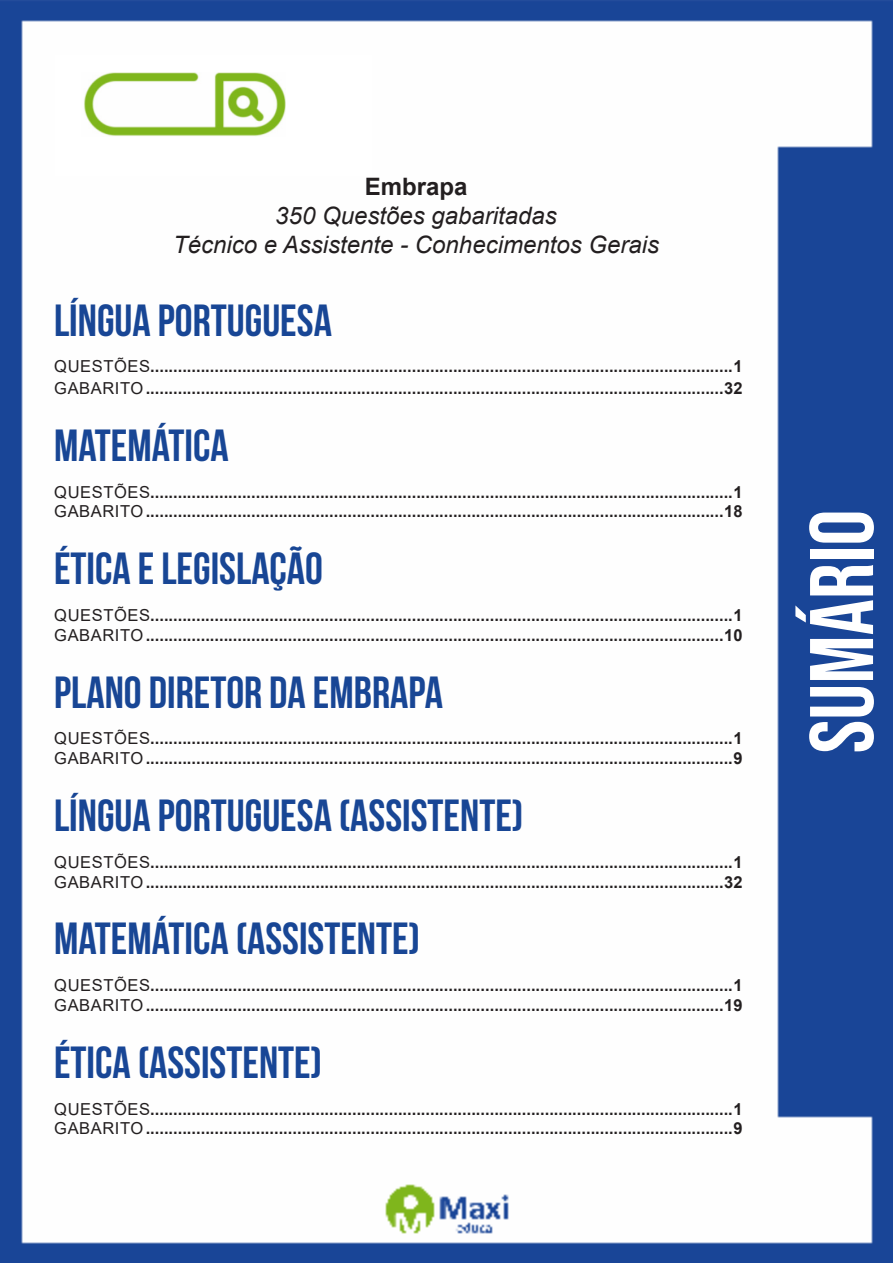
<style>
.page{position:relative;width:893px;height:1263px;background:#fff}
.page>*{position:absolute;margin:0;border:0;box-sizing:border-box;transform-origin:0 0}
.t1{font:90px "Bebas Neue";color:#fff}
.t2{font:700 45px "Bebas Neue";color:#184695}
.t3{font:700 45px "Bebas Neue";color:#184696}
.t4{font:italic 24px "Arial";color:#231f20}
.t5{font:700 24px "Arial";color:#231f20}
.t6{font:700 16.5px "Arial";color:#231f20}
.s1{font-weight:400}
</style>
<div class="page">
<img style="left:0;top:0;width:893px;height:1263px">
<div style="left:55px;top:55px;width:317px;height:121px;background:#fff"></div>
<img style="left:84px;top:72px;width:201px;height:64px">
<p class="t5" style="left:365px;top:170px;width:104px">Embrapa</p>
<p class="t4" style="left:275px;top:200px;width:283px">350 Questões gabaritadas</p>
<p class="t4" style="left:173px;top:229px;width:487px">Técnico e Assistente - Conhecimentos Gerais</p>
<p class="t2" style="left:54px;top:295px;width:279px">LÍNGUA PORTUGUESA</p>
<p class="t6" style="left:54px;top:355px;width:690px"><span class="s1">QUESTÕES</span>...............................................................................................................................1</p>
<p class="t6" style="left:54px;top:377px;width:690px"><span class="s1">GABARITO</span>..............................................................................................................................32</p>
<p class="t2" style="left:54px;top:421px;width:176px">MATEMÁTICA</p>
<p class="t6" style="left:54px;top:480px;width:690px"><span class="s1">QUESTÕES</span>...............................................................................................................................1</p>
<p class="t6" style="left:54px;top:500px;width:690px"><span class="s1">GABARITO</span>..............................................................................................................................18</p>
<p class="t2" style="left:54px;top:544px;width:271px">ÉTICA E LEGISLAÇÃO</p>
<p class="t6" style="left:54px;top:604px;width:690px"><span class="s1">QUESTÕES</span>...............................................................................................................................1</p>
<p class="t6" style="left:54px;top:623px;width:690px"><span class="s1">GABARITO</span>..............................................................................................................................10</p>
<p class="t2" style="left:54px;top:667px;width:391px">PLANO DIRETOR DA EMBRAPA</p>
<p class="t6" style="left:54px;top:727px;width:690px"><span class="s1">QUESTÕES</span>...............................................................................................................................1</p>
<p class="t6" style="left:54px;top:747px;width:690px"><span class="s1">GABARITO</span>................................................................................................................................9</p>
<p class="t2" style="left:54px;top:791px;width:471px">LÍNGUA PORTUGUESA (ASSISTENTE)</p>
<p class="t6" style="left:54px;top:850px;width:690px"><span class="s1">QUESTÕES</span>...............................................................................................................................1</p>
<p class="t6" style="left:54px;top:870px;width:690px"><span class="s1">GABARITO</span>..............................................................................................................................32</p>
<p class="t2" style="left:54px;top:914px;width:368px">MATEMÁTICA (ASSISTENTE)</p>
<p class="t6" style="left:54px;top:974px;width:690px"><span class="s1">QUESTÕES</span>...............................................................................................................................1</p>
<p class="t6" style="left:54px;top:993px;width:690px"><span class="s1">GABARITO</span>..............................................................................................................................19</p>
<p class="t3" style="left:54px;top:1037px;width:270px">ÉTICA (ASSISTENTE)</p>
<p class="t6" style="left:54px;top:1097px;width:690px"><span class="s1">QUESTÕES</span>...............................................................................................................................1</p>
<p class="t6" style="left:54px;top:1117px;width:690px"><span class="s1">GABARITO</span>................................................................................................................................9</p>
<h1 class="t1" style="left:791px;top:753px;width:245px;rotate:-90deg">sumário</h1>
</div>
